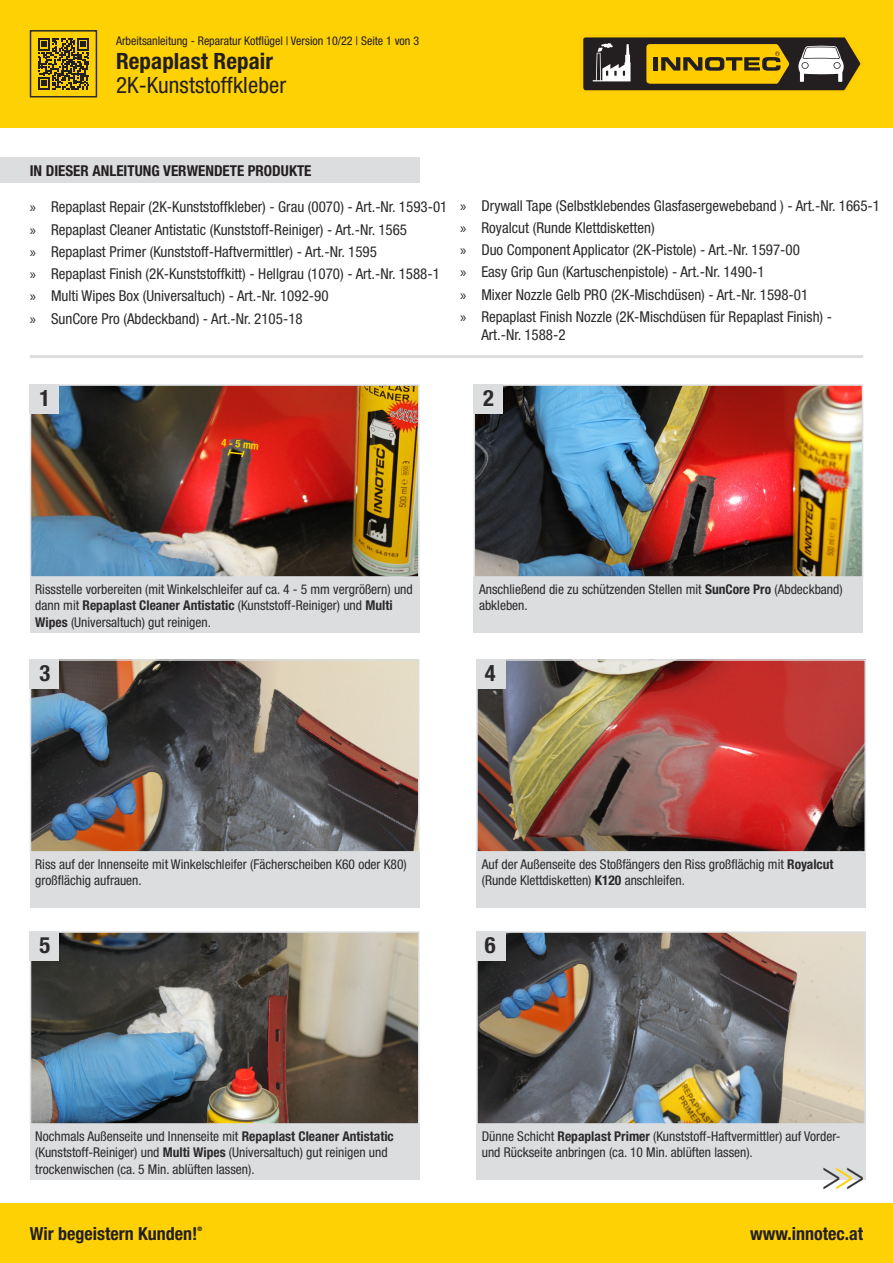
<style>
.page{position:relative;width:893px;height:1263px;background:#fff}
.page>*{position:absolute;margin:0;border:0;box-sizing:border-box;transform-origin:0 0}
.t1{font:300 condensed 41.55px "Helvetica Neue";color:#363536;scale:.75 1}
.t2{font:condensed 22.5px "Helvetica Neue";letter-spacing:.005em;color:#231f20}
.t3{font:700 condensed 22.5px "Helvetica Neue";letter-spacing:.005em;color:#231f20}
.t4{font:700 condensed 22.5px "Helvetica Neue";color:#2b292a}
.t5{font:700 condensed 18px "Helvetica Neue";color:#231f20}
.t6{font:condensed 15px/22.2px "Helvetica Neue";color:#2b292a}
.t7{font:700 condensed 15px "Helvetica Neue";color:#231f20}
.t8{font:condensed 13.5px/16.5px "Helvetica Neue";color:#2b292a}
.t9{font:condensed 12px "Helvetica Neue";color:#231f20}
.t10{font:700 condensed 10.5px "Helvetica Neue";color:#fed503}
.t11{font:700 condensed 6.15px "Helvetica Neue";color:#231f20}
.s1{font-family:"Myriad Pro";font-stretch:normal}
.s2{font-weight:700}
.s3{color:#fed105}
</style>
<div class="page">
<div style="left:0;top:1203px;width:893px;height:60px;background:#fed105"></div>
<div style="left:0;top:0;width:893px;height:128px;background:#fed105"></div>
<svg style="left:583px;top:37px;width:278px;height:54px"></svg>
<div style="left:0;top:157px;width:419px;height:26px;background:#dcdddf"></div>
<hr style="left:30px;top:355px;width:833px;height:3px;background:#dcdddf">
<svg style="left:38px;top:38px;width:51px;height:52px"></svg>
<div style="left:30px;top:30px;width:67px;height:67px;border:2px solid #2b292a"></div>
<img style="left:479px;top:662px;width:384px;height:187px">
<div style="left:476px;top:659px;width:390px;height:193px;border:2px solid #dcdddf"></div>
<div style="left:476px;top:852px;width:390px;height:56px;background:#dcdddf"></div>
<div style="left:476px;top:659px;width:29px;height:29px;background:#dcdddf"></div>
<img style="left:479px;top:934px;width:384px;height:188px">
<div style="left:476px;top:931px;width:390px;height:194px;border:2px solid #dcdddf"></div>
<div style="left:476px;top:1125px;width:390px;height:55px;background:#dcdddf"></div>
<div style="left:476px;top:931px;width:29px;height:29px;background:#dcdddf"></div>
<div style="left:30px;top:578px;width:389px;height:55px;background:#dcdddf"></div>
<img style="left:33px;top:387px;width:383px;height:188px">
<div style="left:30px;top:384px;width:389px;height:194px;border:2px solid #dcdddf"></div>
<div style="left:30px;top:384px;width:29px;height:29px;background:#dcdddf"></div>
<div style="left:474px;top:578px;width:389px;height:55px;background:#dcdddf"></div>
<img style="left:477px;top:387px;width:383px;height:188px">
<div style="left:474px;top:384px;width:389px;height:194px;border:2px solid #dcdddf"></div>
<div style="left:474px;top:384px;width:29px;height:29px;background:#dcdddf"></div>
<div style="left:30px;top:852px;width:389px;height:56px;background:#dcdddf"></div>
<img style="left:33px;top:662px;width:383px;height:187px">
<div style="left:30px;top:659px;width:389px;height:193px;border:2px solid #dcdddf"></div>
<div style="left:30px;top:659px;width:29px;height:29px;background:#dcdddf"></div>
<div style="left:30px;top:1125px;width:389px;height:55px;background:#dcdddf"></div>
<img style="left:33px;top:934px;width:383px;height:188px">
<div style="left:30px;top:931px;width:389px;height:194px;border:2px solid #dcdddf"></div>
<div style="left:30px;top:931px;width:29px;height:29px;background:#dcdddf"></div>
<svg style="left:226px;top:447px;width:20px;height:12px"></svg>
<p class="t9" style="left:116px;top:34px;width:305px">Arbeitsanleitung - Reparatur Kotflügel | Version 10/22 | Seite 1 von 3</p>
<h2 class="t3" style="left:116px;top:47px;width:159px">Repaplast Repair</h2>
<h2 class="t2" style="left:116px;top:72px;width:172px">2K-Kunststoffkleber</h2>
<p class="t7" style="left:30px;top:161px;width:283px">IN DIESER ANLEITUNG VERWENDETE PRODUKTE</p>
<p class="t6" style="left:30px;top:196px;width:419px"><span class="s1">»</span> Repaplast Repair (2K-Kunststoffkleber) - Grau (0070) - Art.-Nr. 1593-01 <span class="s1">»</span> Repaplast Cleaner Antistatic (Kunststoff-Reiniger) - Art.-Nr. 1565<br><span class="s1">»</span> Repaplast Primer (Kunststoff-Haftvermittler) - Art.-Nr. 1595<br><span class="s1">»</span> Repaplast Finish (2K-Kunststoffkitt) - Hellgrau (1070) - Art.-Nr. 1588-1 <span class="s1">»</span> Multi Wipes Box (Universaltuch) - Art.-Nr. 1092-90<br><span class="s1">»</span> SunCore Pro (Abdeckband) - Art.-Nr. 2105-18</p>
<p class="t6" style="left:460px;top:194px;width:421px"><span class="s1">»</span> Drywall Tape (Selbstklebendes Glasfasergewebeband ) - Art.-Nr. 1665-1 <span class="s1">»</span> Royalcut (Runde Klettdisketten)<br><span class="s1">»</span> Duo Component Applicator (2K-Pistole) - Art.-Nr. 1597-00<br><span class="s1">»</span> Easy Grip Gun (Kartuschenpistole) - Art.-Nr. 1490-1<br><span class="s1">»</span> Mixer Nozzle Gelb PRO (2K-Mischdüsen) - Art.-Nr. 1598-01<br><span class="s1">»</span> Repaplast Finish Nozzle (2K-Mischdüsen für Repaplast Finish) -</p>
<p class="t6" style="left:481px;top:323px;width:86px">Art.-Nr. 1588-2</p>
<h2 class="t4" style="left:40px;top:385px;width:12px">1</h2>
<h2 class="t4" style="left:483px;top:385px;width:12px">2</h2>
<p class="t10" style="left:222px;top:436px;width:39px;rotate:6deg">4 - 5 mm</p>
<p class="t8" style="left:35px;top:581px;width:379px">Rissstelle vorbereiten (mit Winkelschleifer auf ca. 4 - 5 mm vergrößern) und dann mit <span class="s2">Repaplast Cleaner Antistatic</span> (Kunststoff-Reiniger) und <span class="s2">Multi<br>Wipes</span> (Universaltuch) gut reinigen.</p>
<p class="t8" style="left:479px;top:581px;width:365px">Anschließend die zu schützenden Stellen mit <span class="s2">SunCore Pro</span> (Abdeckband) abkleben.</p>
<h2 class="t4" style="left:40px;top:660px;width:12px">3</h2>
<h2 class="t4" style="left:485px;top:660px;width:12px">4</h2>
<p class="t8" style="left:35px;top:856px;width:373px">Riss auf der Innenseite mit Winkelschleifer (Fächerscheiben K60 oder K80) großflächig aufrauen.</p>
<h2 class="t4" style="left:40px;top:932px;width:12px">5</h2>
<p class="t8" style="left:482px;top:855px;width:353px">Auf der Außenseite des Stoßfängers den Riss großflächig mit <span class="s2">Royalcut </span>(Runde Klettdisketten) <span class="s2">K120</span> anschleifen.</p>
<h2 class="t4" style="left:485px;top:932px;width:12px">6</h2>
<p class="t8" style="left:35px;top:1128px;width:360px">Nochmals Außenseite und Innenseite mit <span class="s2">Repaplast Cleaner Antistatic </span>(Kunststoff-Reiniger) und <span class="s2">Multi Wipes</span> (Universaltuch) gut reinigen und trockenwischen (ca. 5 Min. ablüften lassen).</p>
<p class="t8" style="left:482px;top:1128px;width:360px">Dünne Schicht <span class="s2">Repaplast Primer</span> (Kunststoff-Haftvermittler) auf Vorder&shy;und Rückseite anbringen (ca. 10 Min. ablüften lassen).</p>
<h1 class="t1" style="left:822px;top:1150px;width:58px">&gt;<span class="s3">&gt;</span>&gt;</h1>
<p class="t11" style="left:197px;top:1225px;width:6px">®</p>
<h3 class="t5" style="left:30px;top:1223px;width:169px">Wir begeistern Kunden!</h3>
<h3 class="t5" style="left:750px;top:1223px;width:114px">www.innotec.at</h3>
</div>
